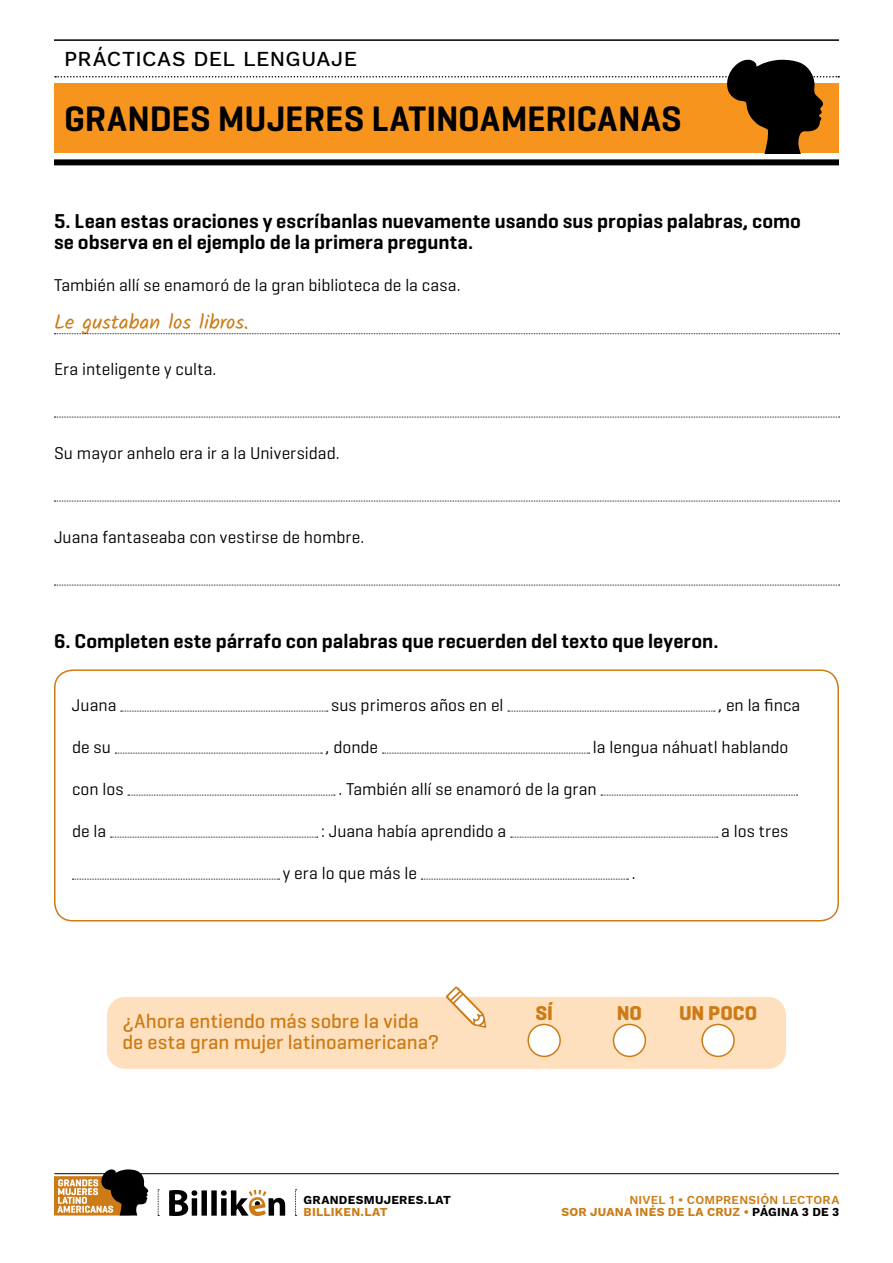
<style>
.page{position:relative;width:893px;height:1263px;background:#fff}
.page>*{position:absolute;margin:0;border:0;box-sizing:border-box;transform-origin:0 0}
.t1{font:600 36px "Geogrotesque";color:#000}
.t2{font:500 21px "Work Sans";letter-spacing:.02em;color:#000}
.t3{font:600 20.4px/21px "Geogrotesque";color:#000}
.t4{font:500 20.4px/21px "Geogrotesque";color:#cc7b16}
.t5{font:20.4px "Kalam";letter-spacing:.005em;color:#cc7b16}
.t6{font:700 20.4px "Geogrotesque";color:#cc7b16}
.t7{font:17.4px "Geogrotesque";color:#000}
.t8{font:600 12px/12px "Work Sans";letter-spacing:.02em;color:#cc7b16;text-align:right}
.t9{font:700 12px "Work Sans";letter-spacing:.025em;color:#000}
.t10{font:700 12px "Work Sans";letter-spacing:.02em;color:#cc7b16}
.s1{font-weight:700}
.s2{font-weight:700;color:#000}
</style>
<div class="page">
<div style="left:54px;top:159px;width:785px;height:6px;background:#000"></div>
<hr style="left:54px;top:39px;width:785px;height:2px;background:#000">
<svg style="left:55px;top:60px;width:784px;height:93px"></svg>
<hr style="left:54px;top:1173px;width:785px;height:1px;background:#000">
<svg style="left:169px;top:1190px;width:116px;height:26px"></svg>
<svg style="left:158px;top:1189px;width:1px;height:27px"></svg>
<svg style="left:295px;top:1189px;width:2px;height:27px"></svg>
<svg style="left:54px;top:1169px;width:95px;height:46px"></svg>
<svg style="left:121px;top:711px;width:207px;height:1px"></svg>
<svg style="left:508px;top:711px;width:207px;height:1px"></svg>
<svg style="left:115px;top:753px;width:207px;height:1px"></svg>
<svg style="left:382px;top:753px;width:208px;height:1px"></svg>
<svg style="left:128px;top:795px;width:207px;height:1px"></svg>
<svg style="left:601px;top:795px;width:196px;height:1px"></svg>
<svg style="left:111px;top:837px;width:207px;height:1px"></svg>
<svg style="left:511px;top:837px;width:207px;height:1px"></svg>
<svg style="left:72px;top:879px;width:208px;height:1px"></svg>
<svg style="left:421px;top:879px;width:207px;height:1px"></svg>
<svg style="left:54px;top:417px;width:786px;height:1px"></svg>
<svg style="left:54px;top:501px;width:786px;height:1px"></svg>
<svg style="left:54px;top:585px;width:786px;height:1px"></svg>
<svg style="left:54px;top:333px;width:786px;height:1px"></svg>
<div style="left:54px;top:669px;width:785px;height:252px;border:2px solid #cc7b16;border-radius:18px"></div>
<div style="left:107px;top:997px;width:679px;height:72px;background:#fee0bf;border-radius:18px"></div>
<div style="left:528px;top:1024px;width:32px;height:32px;background:#fff;border-radius:50%"></div>
<div style="left:527px;top:1024px;width:34px;height:33px;border:2px solid #cc7b16;border-radius:50%"></div>
<div style="left:613px;top:1024px;width:32px;height:32px;background:#fff;border-radius:50%"></div>
<div style="left:613px;top:1024px;width:33px;height:33px;border:2px solid #cc7b16;border-radius:50%"></div>
<div style="left:702px;top:1024px;width:32px;height:32px;background:#fff;border-radius:50%"></div>
<div style="left:701px;top:1024px;width:34px;height:33px;border:2px solid #cc7b16;border-radius:50%"></div>
<svg style="left:446px;top:986px;width:40px;height:42px"></svg>
<p class="t2" style="left:64px;top:43px;width:294px">PRÁCTICAS DEL LENGUAJE</p>
<h1 class="t1" style="left:64px;top:96px;width:619px">GRANDES MUJERES LATINOAMERICANAS</h1>
<p class="t3" style="left:54px;top:211px;width:749px">5. Lean estas oraciones y escríbanlas nuevamente usando sus propias palabras, como se observa en el ejemplo de la primera pregunta.</p>
<p class="t7" style="left:54px;top:275px;width:408px">También allí se enamoró de la gran biblioteca de la casa.</p>
<p class="t5" style="left:54px;top:308px;width:196px">Le gustaban los libros.</p>
<p class="t7" style="left:54px;top:359px;width:164px">Era inteligente y culta.</p>
<p class="t7" style="left:54px;top:443px;width:287px">Su mayor anhelo era ir a la Universidad.</p>
<p class="t7" style="left:54px;top:527px;width:312px">Juana fantaseaba con vestirse de hombre.</p>
<p class="t3" style="left:54px;top:631px;width:666px">6. Completen este párrafo con palabras que recuerden del texto que leyeron.</p>
<p class="t7" style="left:72px;top:695px;width:46px">Juana</p>
<p class="t7" style="left:331px;top:695px;width:174px">sus primeros años en el</p>
<p class="t7" style="left:718px;top:695px;width:84px">, en la finca</p>
<p class="t7" style="left:72px;top:737px;width:40px">de su</p>
<p class="t7" style="left:326px;top:737px;width:54px">, donde</p>
<p class="t7" style="left:593px;top:737px;width:197px">la lengua náhuatl hablando</p>
<p class="t7" style="left:72px;top:779px;width:53px">con los</p>
<p class="t7" style="left:338px;top:779px;width:260px">. También allí se enamoró de la gran</p>
<p class="t7" style="left:72px;top:821px;width:36px">de la</p>
<p class="t7" style="left:321px;top:821px;width:187px">: Juana había aprendido a</p>
<p class="t7" style="left:721px;top:821px;width:69px">a los tres</p>
<p class="t7" style="left:283px;top:863px;width:136px">y era lo que más le</p>
<p class="t7" style="left:632px;top:863px;width:5px">.</p>
<p class="t4" style="left:122px;top:1010px;width:319px">¿Ahora entiendo más sobre la vida de esta gran mujer latinoamericana?</p>
<p class="t9" style="left:304px;top:1190px;width:149px">GRANDESMUJERES.LAT</p>
<p class="t10" style="left:304px;top:1202px;width:86px">BILLIKEN.LAT</p>
<p class="t6" style="left:535px;top:1000px;width:19px">SÍ</p>
<p class="t6" style="left:617px;top:1000px;width:27px">NO</p>
<p class="t6" style="left:679px;top:1000px;width:80px">UN POCO</p>
<p class="t8" style="left:561px;top:1193px;width:279px">NIVEL 1 • COMPRENSIÓN LECTORA<br><span class="s1">SOR JUANA INÉS DE LA CRUZ •</span> <span class="s2">PÁGINA 3 DE 3</span></p>
</div>
